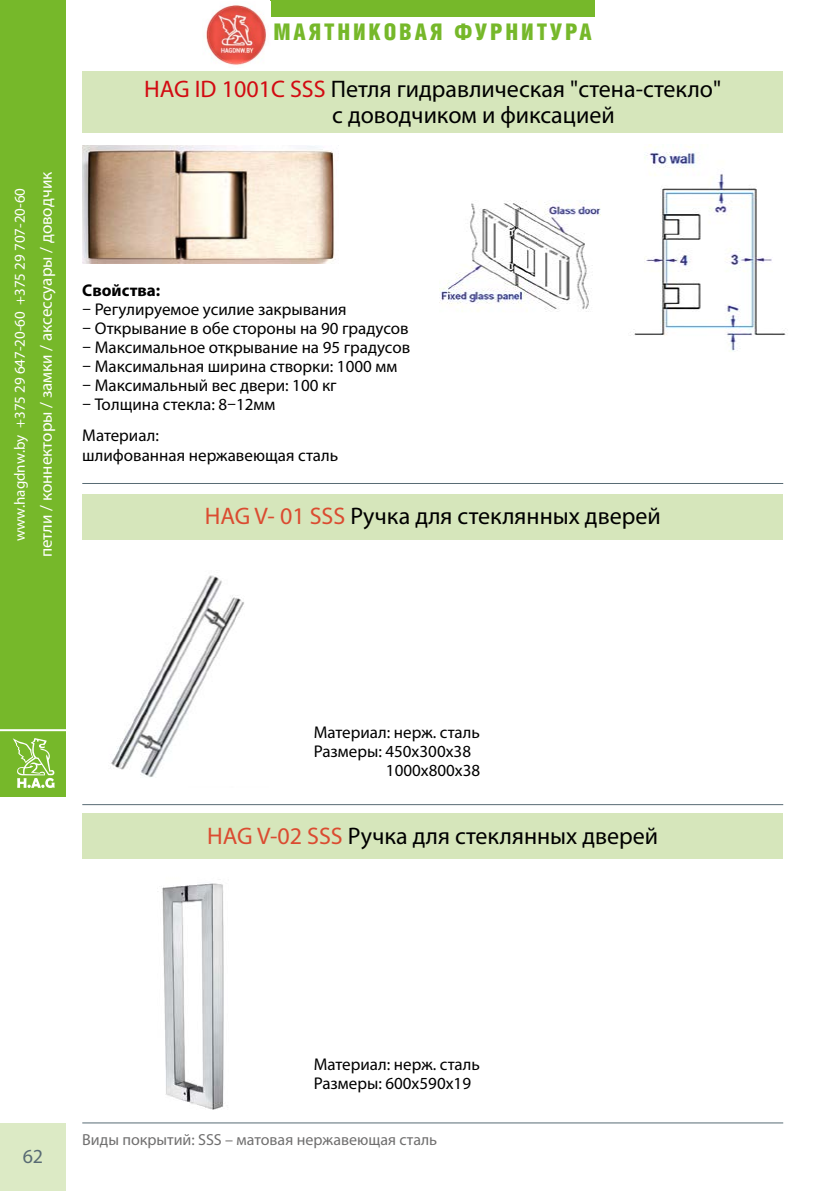
<style>
.page{position:relative;width:840px;height:1191px;background:#fff}
.page>*{position:absolute;margin:0;border:0;box-sizing:border-box;transform-origin:0 0}
.t1{font:24px/26px "Myriad Pro";color:#000}
.t2{font:900 23px "Helios Cond";letter-spacing:.12em;color:#76b82a}
.t3{font:20px "Myriad Pro";color:#586b74}
.t4{font:17px/19px "Myriad Pro";color:#000}
.t5{font:17px "Myriad Pro";color:#fff}
.t6{font:700 17px "Myriad Pro";color:#000}
.t7{font:16px "Myriad Pro";color:#706f6f}
.t8{font:15px "Myriad Pro";color:#fff}
.s1{color:#d20a11}
.s2{color:#db4b30}
</style>
<div class="page">
<div style="left:0;top:0;width:66px;height:797px;background:#76b82a"></div>
<div style="left:0;top:1123px;width:66px;height:68px;background:#dceac5"></div>
<hr style="left:0;top:729px;width:68px;height:2px;background:#fff">
<svg style="left:13px;top:738px;width:42px;height:50px"></svg>
<div style="left:270px;top:0;width:325px;height:17px;background:#76b82a"></div>
<div style="left:82px;top:814px;width:700px;height:45px;background:#d6e6bb"></div>
<img style="left:133px;top:883px;width:114px;height:241px">
<img style="left:111px;top:575px;width:133px;height:203px">
<hr style="left:82px;top:1122px;width:700px;height:1px;background:#586b74">
<div style="left:82px;top:71px;width:700px;height:62px;background:#d6e6bb"></div>
<img style="left:82px;top:145px;width:254px;height:118px">
<img style="left:439px;top:200px;width:162px;height:112px">
<img style="left:630px;top:144px;width:156px;height:208px">
<div style="left:82px;top:495px;width:700px;height:45px;background:#d6e6bb"></div>
<hr style="left:82px;top:483px;width:700px;height:1px;background:#586b74">
<hr style="left:82px;top:804px;width:700px;height:1px;background:#586b74">
<img style="left:206px;top:5px;width:61px;height:60px">
<p class="t8" style="left:10px;top:541px;width:355px;rotate:-90deg">www.hagdnw.by +375 29 647-20-60 +375 29 707-20-60</p>
<p class="t5" style="left:36px;top:557px;width:387px;rotate:-90deg">петли / коннекторы / замки / аксессуары / доводчик</p>
<h2 class="t2" style="left:273px;top:18px;width:319px">МАЯТНИКОВАЯ ФУРНИТУРА</h2>
<h1 class="t1" style="left:332px;top:75px;width:390px;text-indent:-188px"><span class="s1">HAG ID 1001C SSS</span> Петля гидравлическая "стена-стекло" с доводчиком и фиксацией</h1>
<p class="t6" style="left:82px;top:279px;width:79px">Свойства:</p>
<p class="t4" style="left:82px;top:300px;width:265px">– Регулируемое усилие закрывания</p>
<p class="t4" style="left:82px;top:319px;width:327px">– Открывание в обе стороны на 90 градусов</p>
<p class="t4" style="left:82px;top:338px;width:329px">– Максимальное открывание на 95 градусов</p>
<p class="t4" style="left:82px;top:357px;width:316px">– Максимальная ширина створки: 1000 мм</p>
<p class="t4" style="left:82px;top:376px;width:256px">– Максимальный вес двери: 100 кг</p>
<p class="t4" style="left:82px;top:395px;width:194px">– Толщина стекла: 8–12мм</p>
<p class="t4" style="left:82px;top:426px;width:257px">Материал:<br>шлифованная нержавеющая сталь</p>
<h1 class="t1" style="left:205px;top:503px;width:457px"><span class="s2">HAG V- 01 SSS</span> Ручка для стеклянных дверей</h1>
<p class="t4" style="left:313px;top:722px;width:167px">Материал: нерж. сталь</p>
<p class="t4" style="left:313px;top:741px;width:159px">Размеры: 450х300х38</p>
<p class="t4" style="left:386px;top:760px;width:96px">1000х800х38</p>
<h1 class="t1" style="left:207px;top:822px;width:452px"><span class="s2">HAG V-02 SSS</span> Ручка для стеклянных дверей</h1>
<p class="t3" style="left:23px;top:1144px;width:22px">62</p>
<p class="t4" style="left:313px;top:1054px;width:167px">Материал: нерж. сталь<br>Размеры: 600х590х19</p>
<p class="t7" style="left:82px;top:1129px;width:356px">Виды покрытий: SSS – матовая нержавеющая сталь</p>
</div>
